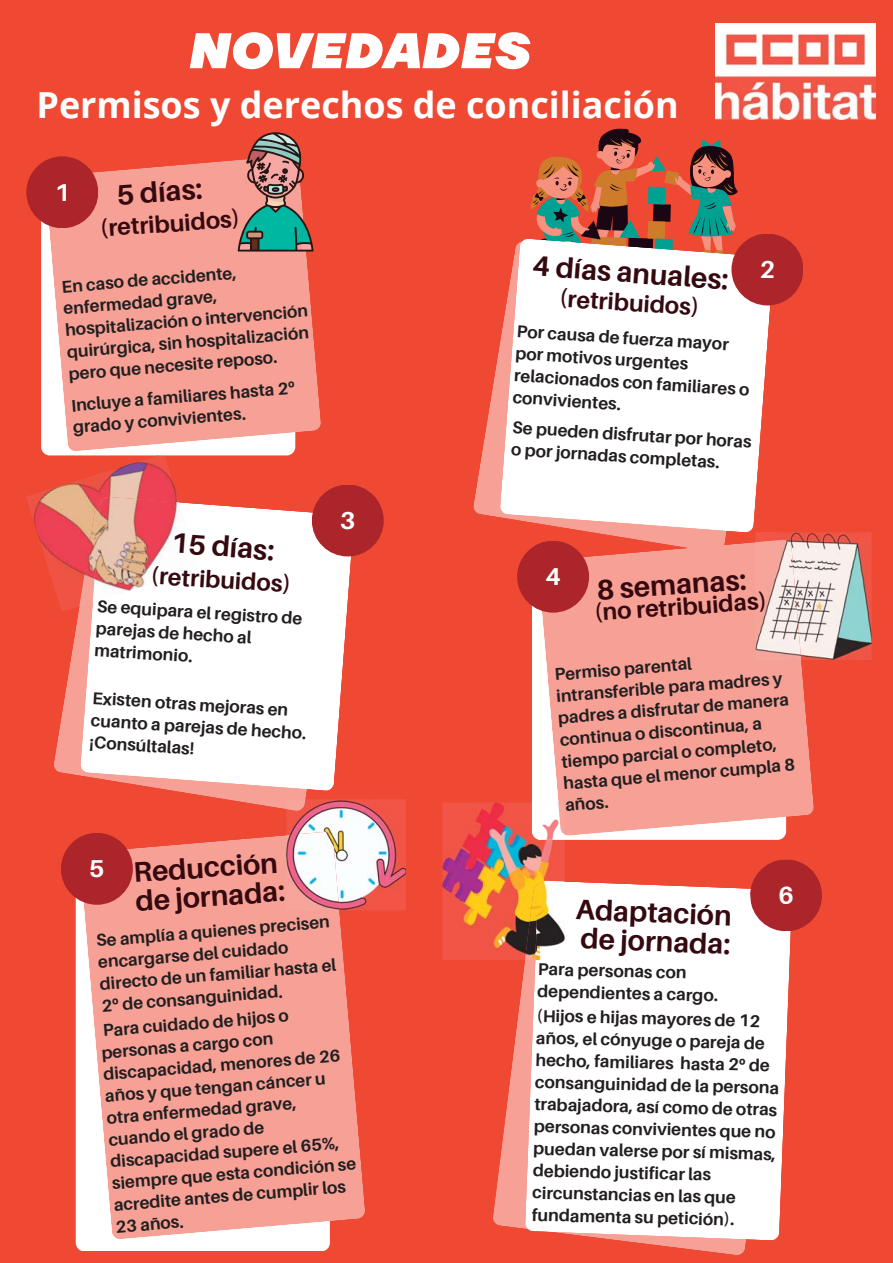
<style>
.page{position:relative;width:893px;height:1263px;background:#ef4833}
.page>*{position:absolute;margin:0;border:0;box-sizing:border-box;transform-origin:0 0}
.t1{font:italic 900 49.95px "TT Firs Neue";color:#fff}
.t2{font:700 35.85px "Open Sans";color:#fff}
.t3{font:700 28.35px/28.8px "Aileron";color:#350910}
.t4{font:700 24.45px "Aileron";color:#fff}
.t5{font:700 23.55px "Aileron";color:#350910}
.t6{font:700 17.1px/21.8px "Aileron";color:#231f20}
.s1{font-family:"Noto Sans"}
</style>
<div class="page">
<img style="left:715px;top:23px;width:161px;height:97px">
<div style="left:41px;top:179px;width:254px;height:276px;background:#fff;border-radius:9px"></div>
<svg style="left:45px;top:157px;width:276px;height:295px;background:#f7a398"></svg>
<div style="left:26px;top:156px;width:72px;height:72px;background:#ab252a;border-radius:50%"></div>
<svg style="left:473px;top:345px;width:253px;height:208px"></svg>
<svg style="left:530px;top:128px;width:208px;height:110px"></svg>
<svg style="left:500px;top:238px;width:272px;height:295px;background:#fbecea"></svg>
<svg style="left:238px;top:132px;width:76px;height:120px"></svg>
<div style="left:731px;top:234px;width:72px;height:71px;background:#ab252a;border-radius:50%"></div>
<svg style="left:54px;top:612px;width:253px;height:197px"></svg>
<svg style="left:80px;top:497px;width:272px;height:294px;background:#fdedeb"></svg>
<div style="left:312px;top:485px;width:72px;height:71px;background:#ab252a;border-radius:50%"></div>
<div style="left:532px;top:563px;width:254px;height:277px;background:#fff;border-radius:9px"></div>
<svg style="left:538px;top:539px;width:276px;height:297px;background:#f7a398"></svg>
<div style="left:517px;top:541px;width:72px;height:72px;background:#ab252a;border-radius:50%"></div>
<img style="left:755px;top:532px;width:117px;height:128px">
<img style="left:755px;top:540px;width:46px;height:120px">
<img style="left:26px;top:455px;width:153px;height:157px">
<img style="left:79px;top:500px;width:23px;height:106px">
<img style="left:93px;top:497px;width:107px;height:105px">
<div style="left:76px;top:856px;width:254px;height:395px;background:#fff;border-radius:9px"></div>
<svg style="left:80px;top:833px;width:285px;height:406px;background:#f7a298"></svg>
<div style="left:61px;top:833px;width:72px;height:72px;background:#ab252a;border-radius:50%"></div>
<svg style="left:493px;top:963px;width:253px;height:292px"></svg>
<div style="left:525px;top:881px;width:266px;height:360px;background:#fff"></div>
<img style="left:286px;top:799px;width:120px;height:111px">
<img style="left:286px;top:799px;width:19px;height:12px">
<img style="left:286px;top:832px;width:53px;height:78px">
<img style="left:442px;top:802px;width:123px;height:158px">
<img style="left:532px;top:802px;width:33px;height:38px">
<img style="left:558px;top:802px;width:7px;height:32px">
<img style="left:525px;top:884px;width:10px;height:76px">
<img style="left:535px;top:881px;width:30px;height:79px">
<svg style="left:749px;top:859px;width:73px;height:73px"></svg>
<h1 class="t1" style="left:187px;top:21px;width:343px">NOVEDADES</h1>
<h2 class="t2" style="left:36px;top:80px;width:644px">Permisos y derechos de conciliación</h2>
<h3 class="t4" style="left:55px;top:177px;width:17px">1</h3>
<h3 class="t3" style="left:116px;top:180px;width:87px;rotate:-4deg">5 días:</h3>
<h3 class="t5" style="left:99px;top:214px;width:142px;rotate:-4deg">(retribuidos)</h3>
<p class="t6" style="left:60px;top:276px;width:245px;rotate:-5deg">En caso de accidente, enfermedad grave, hospitalización o intervención quirúrgica, sin hospitalización pero que necesite reposo.</p>
<p class="t6" style="left:70px;top:395px;width:226px;rotate:-5deg">Incluye a familiares hasta 2<span class="s1">º </span>grado y convivientes.</p>
<h3 class="t3" style="left:172px;top:528px;width:105px;rotate:4deg">15 días:</h3>
<h3 class="t5" style="left:152px;top:560px;width:142px;rotate:4deg">(retribuidos)</h3>
<p class="t6" style="left:98px;top:594px;width:207px;line-height:22.4px;rotate:4deg">Se equipara el registro de parejas de hecho al matrimonio.</p>
<p class="t6" style="left:93px;top:686px;width:217px;line-height:22.2px;rotate:4deg">Existen otras mejoras en cuanto a parejas de hecho. ¡Consúltalas!</p>
<h3 class="t4" style="left:340px;top:505px;width:17px">3</h3>
<h3 class="t4" style="left:89px;top:854px;width:17px">5</h3>
<h3 class="t3" style="left:132px;top:858px;width:151px;rotate:-4deg">Reducción de jornada:</h3>
<p class="t6" style="left:95px;top:930px;width:239px;rotate:-5deg">Se amplía a quienes precisen encargarse del cuidado directo de un familiar hasta el<br>2<span class="s1">º</span> de consanguinidad.</p>
<p class="t6" style="left:98px;top:1020px;width:247px;rotate:-5deg">Para cuidado de hijos o personas a cargo con discapacidad, menores de 26 años y que tengan cáncer u otra enfermedad grave, cuando el grado de discapacidad supere el 65%, siempre que esta condición se acredite antes de cumplir los<br>23 años.</p>
<h3 class="t3" style="left:534px;top:251px;width:198px;rotate:4deg">4 días anuales:</h3>
<h3 class="t5" style="left:560px;top:283px;width:142px;rotate:4deg">(retribuidos)</h3>
<p class="t6" style="left:518px;top:319px;width:238px;line-height:22.2px;rotate:4deg">Por causa de fuerza mayor por motivos urgentes relacionados con familiares o convivientes.</p>
<p class="t6" style="left:513px;top:415px;width:241px;line-height:22.2px;rotate:4deg">Se pueden disfrutar por horas o por jornadas completas.</p>
<h3 class="t4" style="left:760px;top:254px;width:17px">2</h3>
<h3 class="t4" style="left:545px;top:562px;width:17px">4</h3>
<h3 class="t3" style="left:596px;top:575px;width:151px;rotate:-4deg">8 semanas:</h3>
<h3 class="t5" style="left:593px;top:598px;width:175px;rotate:-4deg">(no retribuidas)</h3>
<p class="t6" style="left:553px;top:664px;width:234px;rotate:-5deg">Permiso parental intransferible para madres y padres a disfrutar de manera continua o discontinua, a tiempo parcial o completo, hasta que el menor cumpla 8 años.</p>
<h3 class="t3" style="left:576px;top:895px;width:157px;rotate:2deg">Adaptación de jornada:</h3>
<p class="t6" style="left:538px;top:958px;width:182px;line-height:22.2px;rotate:1deg">Para personas con dependientes a cargo.</p>
<p class="t6" style="left:535px;top:1005px;width:247px;line-height:22.2px;rotate:1deg">(Hijos e hijas mayores de 12 años, el cónyuge o pareja de hecho, familiares hasta 2<span class="s1">º</span> de consanguinidad de la persona trabajadora, así como de otras personas convivientes que no puedan valerse por sí mismas, debiendo justificar las circunstancias en las que fundamenta su petición).</p>
</div>
